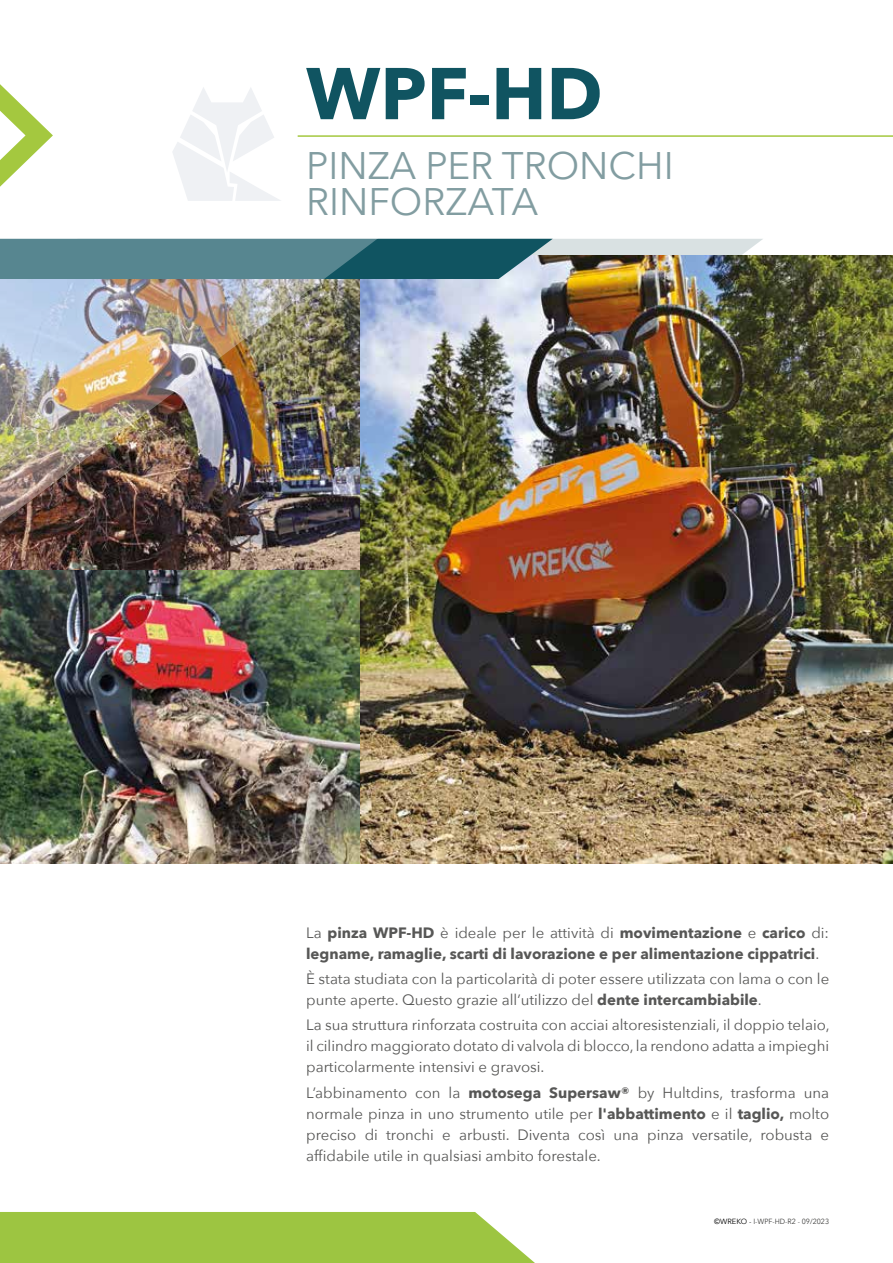
<style>
.page{position:relative;width:893px;height:1263px;background:#fff}
.page>*{position:absolute;margin:0;border:0;box-sizing:border-box;transform-origin:0 0}
.t1{font:700 72.45px "Avenir Next";color:#105461}
.t2{font:38.4px/36px "Avenir Next";color:#829da1}
.t3{font:15px/21px "Avenir Next";color:#575756;text-align:justify}
.t4{font:700 15px/21px "Avenir Next";color:#575756}
.t5{font:7.5px "Avenir Next";color:#3c3c3b;scale:.95 1}
.s1{font-weight:400}
.s2{font-weight:700}
.s3{color:#000}
</style>
<div class="page">
<div style="left:0;top:1212px;width:535px;height:51px;background:#9dc541"></div>
<hr style="left:298px;top:135px;width:595px;height:2px;background:#a4c83f">
<svg style="left:0;top:84px;width:53px;height:103px"></svg>
<svg style="left:173px;top:87px;width:108px;height:114px"></svg>
<img style="left:0;top:642px;width:360px;height:221px">
<img style="left:360px;top:255px;width:533px;height:608px">
<svg style="left:378px;top:239px;width:175px;height:40px;background:#2d6773"></svg>
<img style="left:0;top:238px;width:378px;height:404px">
<h1 class="t1" style="left:306px;top:31px;width:298px">WPF-HD</h1>
<h2 class="t2" style="left:306px;top:146px;width:369px">PINZA PER TRONCHI<br>RINFORZATA</h2>
<p class="t4" style="left:306px;top:922px;width:524px"><span class="s1">La</span> pinza WPF-HD <span class="s1">è ideale per le attività di</span> movimentazione <span class="s1">e</span> carico <span class="s1">di: </span>legname, ramaglie, scarti di lavorazione e per alimentazione cippatrici<span class="s1">.</span></p>
<p class="t3" style="left:306px;top:968px;width:525px">È stata studiata con la particolarità di poter essere utilizzata con lama o con le punte aperte. Questo grazie all’utilizzo del <span class="s2">dente intercambiabile</span>.</p>
<p class="t3" style="left:306px;top:1014px;width:525px">La sua struttura rinforzata costruita con acciai altoresistenziali, il doppio telaio, il cilindro maggiorato dotato di valvola di blocco, la rendono adatta a impieghi particolarmente intensivi e gravosi.</p>
<p class="t3" style="left:306px;top:1081px;width:525px">L’abbinamento con la <span class="s2">motosega Supersaw®</span> by Hultdins, trasforma una normale pinza in uno strumento utile per <span class="s2">l'abbattimento</span> e il <span class="s2">taglio,</span> molto preciso di tronchi e arbusti. Diventa così una pinza versatile, robusta e affidabile utile in qualsiasi ambito forestale.</p>
<p class="t5" style="left:714px;top:1215px;width:123px"><span class="s3">©WREKO -</span> I-WPF-HD-R2 - 09/2023</p>
</div>
